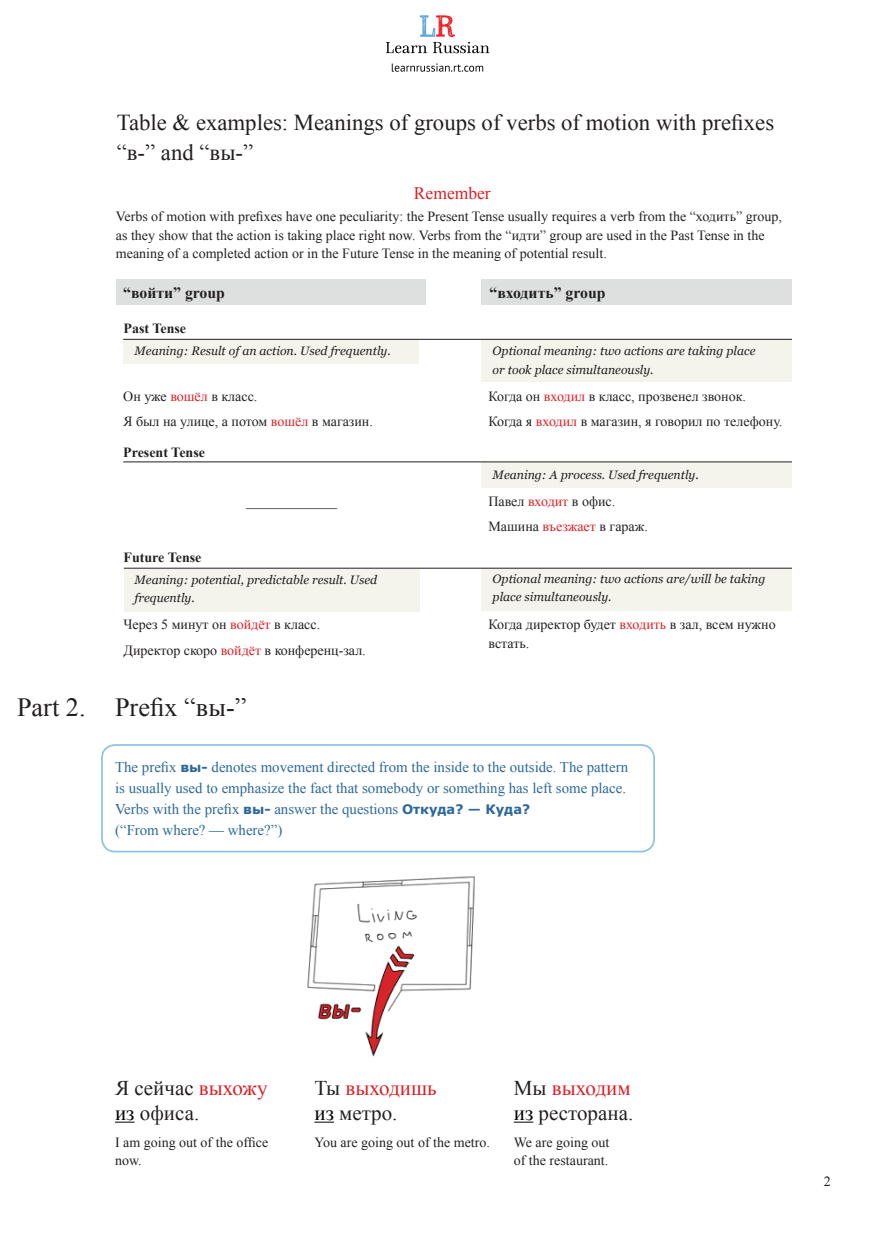
<style>
.page{position:relative;width:875px;height:1236px;background:#fff}
.page>*{position:absolute;margin:0;border:0;box-sizing:border-box;transform-origin:0 0}
.t1{font:26.25px "Times New Roman";color:#231f20}
.t2{font:22.75px/29.8px "Times New Roman";color:#231f20}
.t3{font:21px/24.5px "Times New Roman";color:#231f20}
.t4{font:17.5px "Times New Roman";color:#dc1f26}
.t5{font:700 15.75px "Times New Roman";color:#231f20}
.t6{font:14.88px/21px "Times New Roman";color:#2c689b}
.t7{font:14px/18.4px "Times New Roman";color:#231f20}
.t8{font:700 14px "Times New Roman";color:#231f20}
.t9{font:italic 12.25px/18.4px "Georgia";color:#231f20}
.s1{color:#dc1f26}
.s2{font-family:"Verdana";font-weight:700;font-size:13.12px}
.s3{color:#000}
</style>
<div class="page">
<svg style="left:386px;top:16px;width:103px;height:37px"></svg>
<svg style="left:392px;top:63px;width:91px;height:9px"></svg>
<div style="left:101px;top:744px;width:554px;height:108px;border:2px solid #8fc4dd;border-radius:13px"></div>
<svg style="left:115px;top:1121px;width:20px;height:1px"></svg>
<svg style="left:314px;top:1121px;width:20px;height:1px"></svg>
<svg style="left:514px;top:1121px;width:19px;height:1px"></svg>
<img style="left:307px;top:876px;width:168px;height:181px">
<div style="left:123px;top:339px;width:295px;height:25px;background:#f4f4ec"></div>
<div style="left:482px;top:339px;width:310px;height:43px;background:#f4f4ec"></div>
<div style="left:482px;top:462px;width:310px;height:26px;background:#f4f4ec"></div>
<div style="left:482px;top:568px;width:310px;height:42px;background:#f4f4ec"></div>
<div style="left:124px;top:568px;width:295px;height:43px;background:#f4f4ec"></div>
<div style="left:116px;top:279px;width:309px;height:26px;background:#dde0de"></div>
<div style="left:482px;top:279px;width:310px;height:26px;background:#dde0de"></div>
<hr style="left:123px;top:339px;width:669px;height:1px;background:#231f20">
<hr style="left:124px;top:568px;width:668px;height:1px;background:#231f20">
<hr style="left:123px;top:462px;width:669px;height:1px;background:#231f20">
<h2 class="t2" style="left:117px;top:107px;width:659px">Table &amp; examples: Meanings of groups of verbs оf motion with prefixes “в-” and “вы-”</h2>
<p class="t4" style="left:414px;top:182px;width:78px">Remember</p>
<p class="t7" style="left:116px;top:207px;width:668px">Verbs of motion with prefixes have one peculiarity: the Present Tense usually requires a verb from the “ходить” group, as they show that the action is taking place right now. Verbs from the “идти” group are used in the Past Tense in the meaning of a completed action or in the Future Tense in the meaning of potential result.</p>
<p class="t5" style="left:123px;top:282px;width:103px">“войти” group</p>
<p class="t5" style="left:490px;top:282px;width:117px">“входить” group</p>
<p class="t8" style="left:124px;top:318px;width:64px">Past Tense</p>
<p class="t9" style="left:135px;top:342px;width:258px">Meaning: Result of an action. Used frequently.</p>
<p class="t7" style="left:123px;top:383px;width:251px;line-height:25.4px">Он уже <span class="s1">вошёл</span> в класс.<br>Я был на улице, а потом <span class="s1">вошёл</span> в магазин.</p>
<p class="t8" style="left:123px;top:442px;width:83px">Present Tense</p>
<p class="t8" style="left:124px;top:548px;width:79px">Future Tense</p>
<p class="t7" style="left:246px;top:492px;width:92px">_____________</p>
<p class="t9" style="left:135px;top:570px;width:244px">Meaning: potential, predictable result. Used frequently.</p>
<p class="t7" style="left:124px;top:612px;width:244px;line-height:25.4px">Через 5 минут он <span class="s1">войдёт</span> в класс.<br>Директор скоро <span class="s1">войдёт</span> в конференц-зал.</p>
<h1 class="t1" style="left:17px;top:689px;width:231px">Part 2. Prefix “вы-”</h1>
<p class="t9" style="left:493px;top:342px;width:264px">Optional meaning: two actions are taking place or took place simultaneously.</p>
<p class="t7" style="left:488px;top:383px;width:295px;line-height:25.4px">Когда он <span class="s1">входил</span> в класс, прозвенел звонок.<br>Когда я <span class="s1">входил</span> в магазин, я говорил по телефону.</p>
<p class="t9" style="left:493px;top:466px;width:208px">Meaning: A process. Used frequently.</p>
<p class="t7" style="left:488px;top:488px;width:161px;line-height:25.4px">Павел <span class="s1">входит</span> в офис.<br>Машина <span class="s1">въезжает</span> в гараж.</p>
<p class="t9" style="left:493px;top:569px;width:274px">Optional meaning: two actions are/will be taking place simultaneously.</p>
<p class="t7" style="left:488px;top:615px;width:289px">Когда директор будет <span class="s1">входить</span> в зал, всем нужно встать.</p>
<p class="t6" style="left:115px;top:756px;width:515px">The prefix <span class="s2">вы-</span> denotes movement directed from the inside to the outside. The pattern is usually used to emphasize the fact that somebody or something has left some place.<br>Verbs with the prefix <span class="s2">вы-</span> answer the questions <span class="s2">Откуда? — Куда?<br></span>(“From where? — where?”)</p>
<h3 class="t3" style="left:115px;top:1075px;width:154px">Я сейчас <span class="s1">выхожу </span><span class="s3">из</span> офиса.</h3>
<h3 class="t3" style="left:314px;top:1075px;width:124px">Ты <span class="s1">выходишь </span><span class="s3">из</span> метро.</h3>
<h3 class="t3" style="left:514px;top:1075px;width:121px">Мы <span class="s1">выходим </span><span class="s3">из</span> ресторана.</h3>
<p class="t7" style="left:115px;top:1132px;width:155px">I am going out of the office now.</p>
<p class="t7" style="left:314px;top:1132px;width:177px">You are going out of the metro.</p>
<p class="t7" style="left:514px;top:1132px;width:97px">We are going out of the restaurant.</p>
<p class="t7" style="left:824px;top:1172px;width:8px">2</p>
</div>
